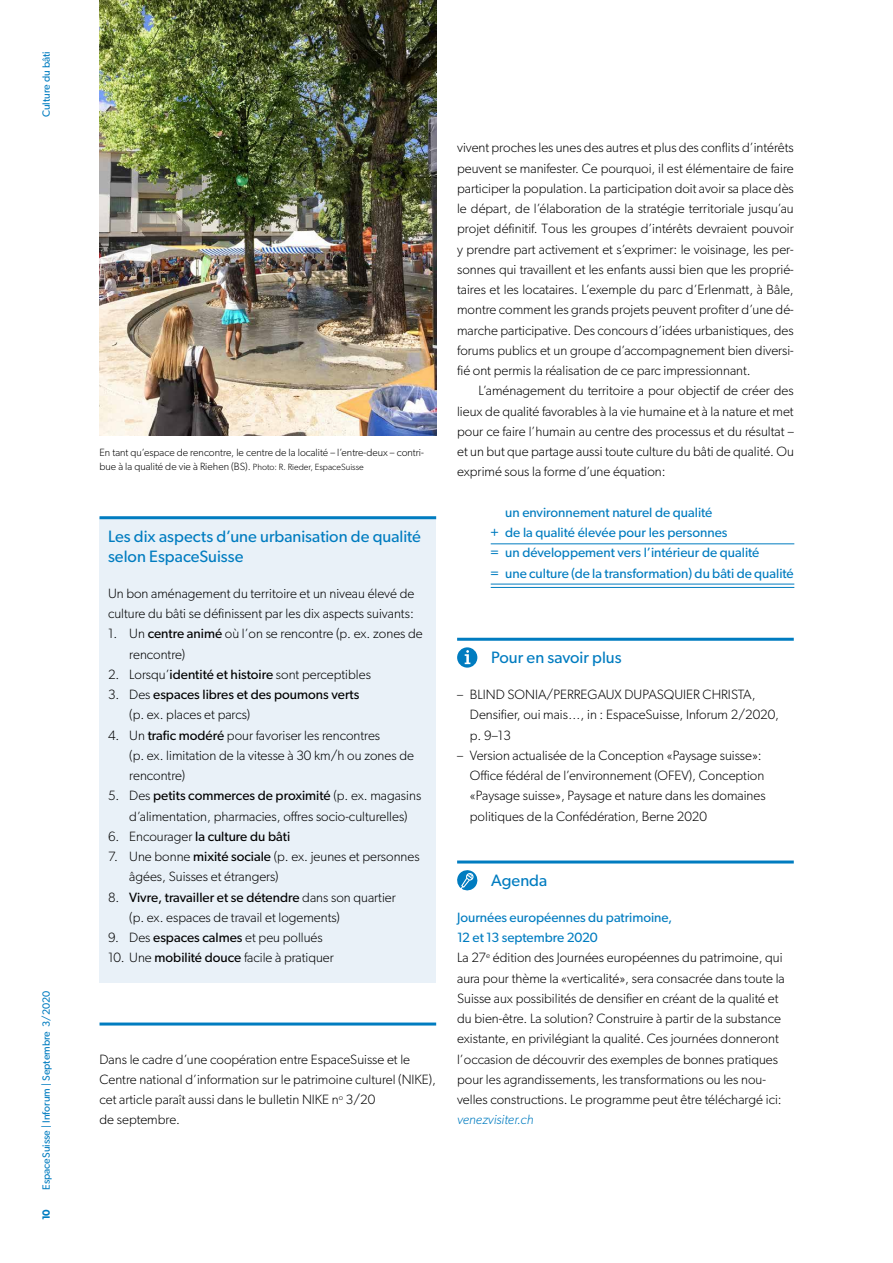
<style>
.page{position:relative;width:893px;height:1263px;background:#fff}
.page>*{position:absolute;margin:0;border:0;box-sizing:border-box;transform-origin:0 0}
.Titel_Box-mit-Hinter{font:16.5px/20.2px "Gibson";color:#007cc0}
.Titel_Box{font:16.5px "Gibson";color:#007cc0}
.Lauftext_Blocksatz_E{font:300 13.5px/20.2px "Gibson";color:#000;text-align:justify}
.Lauftext_Box-mit-Hin{font:300 13.5px/20.2px "Gibson";color:#000}
.Lauftext_Box_Flatter{font:300 13.5px/20.2px "Gibson";color:#000}
.Lauftext_Blocksatz{font:13.5px "Gibson";color:#007cc0}
.Lauftext_Box-mit-Hin-2{font:13.5px/20.2px "Gibson";color:#000}
.Untertitel_Box{font:13.5px/20.2px "Gibson";color:#007cc0}
.Bildlegende_linksbün{font:300 10.5px/13.5px "Gibson";color:#000}
.Obertitel_seitlich{font:10.5px "Gibson";color:#007cc0}
.t1{font:600 10.5px "Gibson";color:#007cc0}
.s1{font-size:9px}
.s2{font-weight:400}
.s3{font-weight:300}
.s4{font-style:italic;color:#007cc0}
</style>
<div class="page">
<hr style="left:457px;top:638px;width:337px;height:3px;background:#007cc0">
<svg style="left:457px;top:647px;width:20px;height:21px"></svg>
<hr style="left:457px;top:860px;width:337px;height:3px;background:#007cc0">
<svg style="left:457px;top:870px;width:20px;height:20px"></svg>
<img style="left:99px;top:0;width:337px;height:436px">
<hr style="left:491px;top:587px;width:303px;height:1px;background:#007cc0">
<hr style="left:491px;top:584px;width:303px;height:1px;background:#007cc0">
<hr style="left:491px;top:543px;width:303px;height:1px;background:#007cc0">
<div style="left:100px;top:517px;width:336px;height:466px;background:#e9f1f8"></div>
<hr style="left:100px;top:516px;width:336px;height:3px;background:#007cc0">
<hr style="left:100px;top:1022px;width:336px;height:3px;background:#007cc0">
<p class="Obertitel_seitlich" style="left:40px;top:117px;width:68px;rotate:-90deg">Culture du bâti</p>
<p class="Obertitel_seitlich" style="left:40px;top:1190px;width:201px;rotate:-90deg">EspaceSuisse | Inforum | Septembre 3/2020</p>
<p class="t1" style="left:40px;top:1220px;width:13px;rotate:-90deg">10</p>
<p class="Bildlegende_linksbün" style="left:100px;top:446px;width:326px">En tant qu’espace de rencontre, le centre de la localité – l’entre-deux – contri&shy;bue à la qualité de vie à Riehen (BS). <span class="s1">Photo: R. Rieder, EspaceSuisse</span></p>
<p class="Titel_Box-mit-Hinter" style="left:108px;top:525px;width:314px">Les dix aspects d’une urbanisation de qualité selon EspaceSuisse</p>
<p class="Lauftext_Box-mit-Hin" style="left:108px;top:583px;width:308px">Un bon aménagement du territoire et un niveau élevé de culture du bâti se définissent par les dix aspects suivants:</p>
<p class="Lauftext_Box-mit-Hin" style="left:129px;top:623px;width:295px;text-indent:-21px">1. Un <span class="s2">centre animé</span> où l’on se rencontre (p. ex. zones de rencontre)</p>
<p class="Lauftext_Box-mit-Hin" style="left:108px;top:664px;width:264px">2. Lorsqu’<span class="s2">identité et histoire</span> sont perceptibles</p>
<p class="Lauftext_Box-mit-Hin-2" style="left:129px;top:684px;width:232px;text-indent:-21px"><span class="s3">3. Des</span> espaces libres et des poumons verts <span class="s3">(p. ex. places et parcs)</span></p>
<p class="Lauftext_Box-mit-Hin" style="left:129px;top:725px;width:286px;text-indent:-21px">4. Un <span class="s2">trafic modéré</span> pour favoriser les rencontres<br>(p. ex. limitation de la vitesse à 30 km/h ou zones de rencontre)</p>
<p class="Lauftext_Box-mit-Hin" style="left:108px;top:785px;width:315px;text-align:center">5. Des <span class="s2">petits commerces de proximité</span> (p. ex. magasins d’alimentation, pharmacies, offres socio-culturelles)</p>
<p class="Lauftext_Box-mit-Hin-2" style="left:108px;top:826px;width:184px"><span class="s3">6. Encourager</span> la culture du bâti</p>
<p class="Lauftext_Box-mit-Hin" style="left:129px;top:846px;width:292px;text-indent:-21px">7. Une bonne <span class="s2">mixité sociale</span> (p. ex. jeunes et personnes âgées, Suisses et étrangers)</p>
<p class="Lauftext_Box-mit-Hin" style="left:129px;top:887px;width:268px;text-indent:-21px">8. <span class="s2">Vivre, travailler et se détendre</span> dans son quartier (p. ex. espaces de travail et logements)</p>
<p class="Lauftext_Box-mit-Hin" style="left:108px;top:927px;width:216px">9. Des <span class="s2">espaces calmes</span> et peu pollués</p>
<p class="Lauftext_Box-mit-Hin" style="left:108px;top:947px;width:227px">10. Une <span class="s2">mobilité douce</span> facile à pratiquer</p>
<p class="Lauftext_Box_Flatter" style="left:100px;top:1049px;width:338px">Dans le cadre d’une coopération entre EspaceSuisse et le Centre national d’information sur le patrimoine culturel (NIKE), cet article paraît aussi dans le bulletin NIKE n<sup>o</sup> 3/20<br>de septembre.</p>
<p class="Lauftext_Blocksatz_E" style="left:457px;top:137px;width:338px">vivent proches les unes des autres et plus des conflits d’intérêts peuvent se manifester. Ce pourquoi, il est élémentaire de faire participer la population. La participation doit avoir sa place dès le départ, de l’élaboration de la stratégie territoriale jusqu’au projet définitif. Tous les groupes d’intérêts devraient pouvoir y prendre part activement et s’exprimer: le voisinage, les per&shy;sonnes qui travaillent et les enfants aussi bien que les proprié&shy;taires et les locataires. L’exemple du parc d’Erlenmatt, à Bâle, montre comment les grands projets peuvent profiter d’une dé&shy;marche participative. Des concours d’idées urbanistiques, des forums publics et un groupe d’accompagnement bien diversi&shy;fié ont permis la réalisation de ce parc impressionnant.</p>
<p class="Lauftext_Blocksatz_E" style="left:457px;top:380px;width:338px;text-indent:21px">L’aménagement du territoire a pour objectif de créer des lieux de qualité favorables à la vie humaine et à la nature et met pour ce faire l’humain au centre des processus et du résultat – et un but que partage aussi toute culture du bâti de qualité. Ou exprimé sous la forme d’une équation:</p>
<p class="Lauftext_Blocksatz" style="left:505px;top:504px;width:209px">un environnement naturel de qualité</p>
<p class="Lauftext_Blocksatz" style="left:490px;top:524px;width:239px">+ de la qualité élevée pour les personnes</p>
<p class="Lauftext_Blocksatz" style="left:490px;top:545px;width:271px">= un développement vers l’intérieur de qualité</p>
<p class="Lauftext_Blocksatz" style="left:490px;top:565px;width:305px">= une culture (de la transformation) du bâti de qualité</p>
<p class="Titel_Box" style="left:491px;top:647px;width:132px">Pour en savoir plus</p>
<p class="Lauftext_Blocksatz_E" style="left:470px;top:684px;width:311px;text-align:left;text-indent:-13px">– BLIND SONIA/PERREGAUX DUPASQUIER CHRISTA,<br>Densifier, oui mais…, in : EspaceSuisse, Inforum 2/2020, p. 9–13</p>
<p class="Lauftext_Blocksatz_E" style="left:470px;top:745px;width:297px;text-align:left;text-indent:-13px">– Version actualisée de la Conception «Paysage suisse»:<br>Office fédéral de l’environnement (OFEV), Conception «Paysage suisse», Paysage et nature dans les domaines politiques de la Confédération, Berne 2020</p>
<p class="Titel_Box" style="left:491px;top:870px;width:58px">Agenda</p>
<p class="Untertitel_Box" style="left:457px;top:907px;width:217px">Journées européennes du patrimoine,<br>12 et 13 septembre 2020</p>
<p class="Lauftext_Box_Flatter" style="left:457px;top:947px;width:329px">La 27<sup>e</sup> édition des Journées européennes du patrimoine, qui aura pour thème la «verticalité», sera consacrée dans toute la Suisse aux possibilités de densifier en créant de la qualité et du bien-être. La solution? Construire à partir de la substance existante, en privilégiant la qualité. Ces journées donneront l’occasion de découvrir des exemples de bonnes pratiques pour les agrandissements, les transformations ou les nou&shy;velles constructions. Le programme peut être téléchargé ici: <span class="s4">venezvisiter.ch</span></p>
</div>
